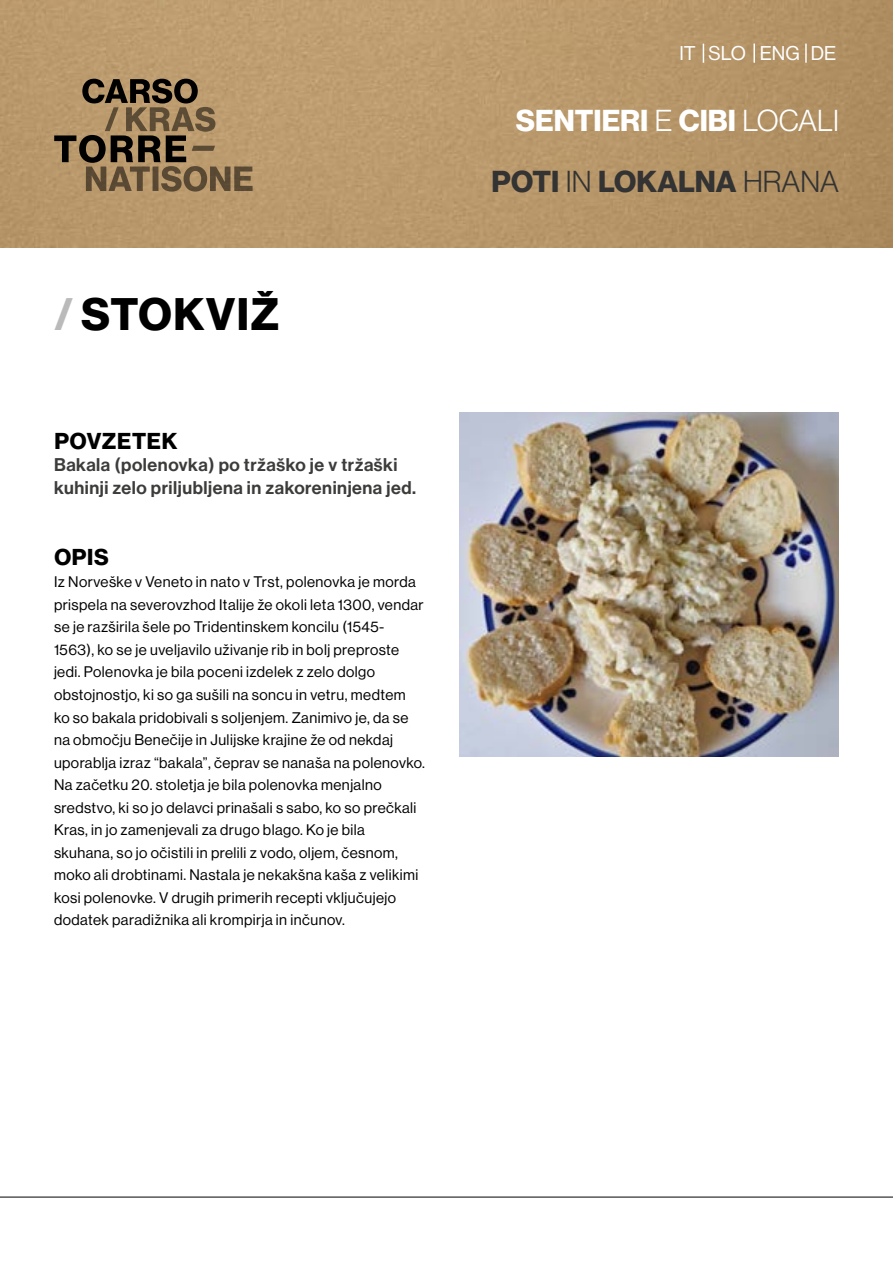
<style>
.page{position:relative;width:893px;height:1263px;background:#fff}
.page>*{position:absolute;margin:0;border:0;box-sizing:border-box;transform-origin:0 0}
.t1{font:700 44.55px "Neue Haas Display";letter-spacing:.03em;color:#000}
.t2{font:700 29.7px/60.8px "Neue Haas Display";color:#fff;text-align:right}
.t3{font:700 22.5px "Neue Haas Display";letter-spacing:.03em;color:#000}
.t4{font:19.5px "Neue Haas Display";color:#fff}
.t5{font:18px/22.5px "Neue Haas Display Mediu";letter-spacing:.03em;color:#3c3c3b}
.t6{font:15px/22.5px "Neue Haas Display";letter-spacing:.03em;color:#000}
.s1{color:#bababa}
.s2{font-weight:300}
.s3{color:#333}
.s4{font-weight:300;color:#333}
</style>
<div class="page">
<img style="left:459px;top:412px;width:380px;height:345px">
<img style="left:0;top:0;width:893px;height:248px">
<svg style="left:54px;top:79px;width:199px;height:113px;background:#8e7553"></svg>
<hr style="left:0;top:1197px;width:893px;height:1px;background:#020203">
<svg style="left:753px;top:44px;width:2px;height:19px"></svg>
<svg style="left:703px;top:44px;width:1px;height:19px"></svg>
<svg style="left:805px;top:44px;width:2px;height:19px"></svg>
<h1 class="t1" style="left:54px;top:289px;width:227px"><span class="s1">/</span> STOKVIŽ</h1>
<h3 class="t3" style="left:54px;top:428px;width:125px">POVZETEK</h3>
<p class="t5" style="left:54px;top:454px;width:364px">Bakala (polenovka) po tržaško je v tržaški kuhinji zelo priljubljena in zakoreninjena jed.</p>
<h3 class="t3" style="left:54px;top:544px;width:56px">OPIS</h3>
<p class="t6" style="left:54px;top:571px;width:372px">Iz Norveške v Veneto in nato v Trst, polenovka je morda prispela na severovzhod Italije že okoli leta 1300, vendar se je razširila šele po Tridentinskem koncilu (1545- 1563), ko se je uveljavilo uživanje rib in bolj preproste jedi. Polenovka je bila poceni izdelek z zelo dolgo obstojnostjo, ki so ga sušili na soncu in vetru, medtem ko so bakala pridobivali s soljenjem. Zanimivo je, da se na območju Benečije in Julijske krajine že od nekdaj uporablja izraz “bakala”, čeprav se nanaša na polenovko.<br>Na začetku 20. stoletja je bila polenovka menjalno sredstvo, ki so jo delavci prinašali s sabo, ko so prečkali Kras, in jo zamenjevali za drugo blago. Ko je bila skuhana, so jo očistili in prelili z vodo, oljem, česnom, moko ali drobtinami. Nastala je nekakšna kaša z velikimi kosi polenovke. V drugih primerih recepti vključujejo dodatek paradižnika ali krompirja in inčunov.</p>
<h3 class="t4" style="left:679px;top:42px;width:158px">IT SLO ENG DE</h3>
<h2 class="t2" style="left:492px;top:91px;width:349px">SENTIERI <span class="s2">E</span> CIBI <span class="s2">LOCALI<br></span><span class="s3">POTI</span> <span class="s4">IN</span> <span class="s3">LOKALNA</span> <span class="s4">HRANA</span></h2>
</div>
